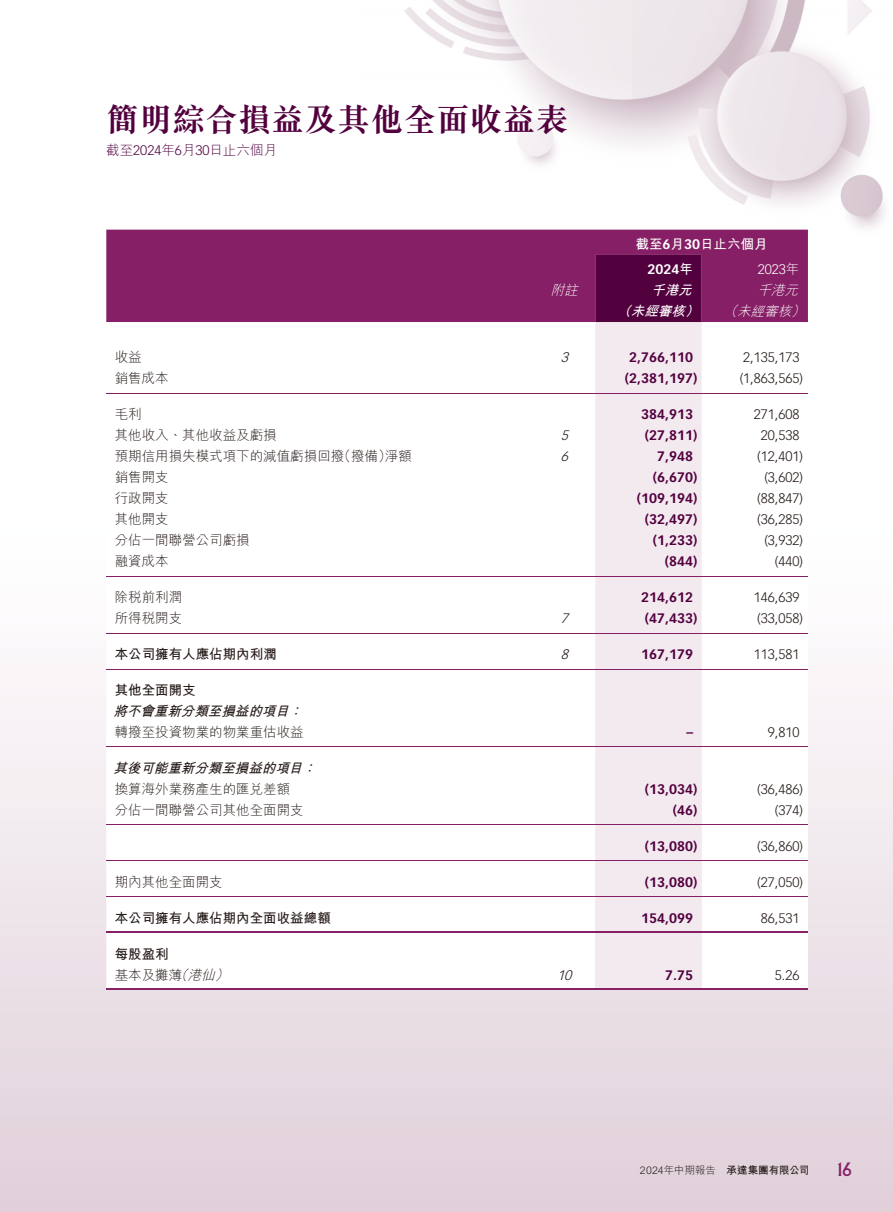
<style>
.page{position:relative;width:893px;height:1212px;background:#fff}
.page>*{position:absolute;margin:0;border:0;box-sizing:border-box;transform-origin:0 0}
.t1{font:33px "M Sung HK Bold E Ten B5 H";color:#53003f}
.t2{font:18px "Albertus MT Std";color:#861f66}
.t3{font:300 13.5px "Vectora LT Std";color:#231916}
.t4{font:700 13.5px "Vectora LT Std";color:#53003f}
.t5{font:13.5px "M Hei HK Light E Ten B5 H";color:#231916}
.t6{font:13.5px "M Hei HK Bold E Ten B5 H";color:#231916}
.t7{font:italic 13.5px "M Hei HK Bold E Ten B5 H";color:#231916}
.t8{font:13.5px "M Hei HK Light E Ten B5 H";color:#53003f}
.t9{font:13.5px "M Hei HK Bold E Ten B5 H";color:#fff}
.t10{font:italic 13.5px "M Hei HK Light E Ten B5 H";color:#fff}
.t11{font:italic 13.5px "M Hei HK Bold E Ten B5 H";color:#fff}
.t12{font:italic 300 13.5px "Vectora LT Std";color:#231916}
.t13{font:700 13.5px "Vectora LT Std";color:#fff}
.t14{font:300 13.5px "Vectora LT Std";color:#fff}
.t15{font:10.5px "M Hei HK Light E Ten B5 H";letter-spacing:.005em;color:#231916}
.s1{font-family:"Vectora LT Std";font-weight:300}
.s2{font-family:"Vectora LT Std";font-weight:700}
.s3{font-family:"M Hei HK Bold E Ten B5 H";font-weight:400}
.s4{font-family:"M Hei HK Light E Ten B5 H";font-weight:400}
.s5{font-style:italic}
.s6{font-family:"M Hei HK Bold E Ten B5 H"}
</style>
<div class="page">
<div style="left:0;top:0;width:893px;height:1212px;background:linear-gradient(to bottom,#fff,#e6d9e1)"></div>
<img style="left:359px;top:0;width:534px;height:237px">
<div style="left:106px;top:230px;width:702px;height:92px;background:#861f66"></div>
<div style="left:595px;top:255px;width:107px;height:67px;background:#53003f"></div>
<svg style="left:106px;top:322px;width:702px;height:666px"></svg>
<div style="left:595px;top:322px;width:107px;height:666px;background:#f2eaef"></div>
<hr style="left:106px;top:393px;width:702px;height:1px;background:#861f66">
<hr style="left:106px;top:576px;width:702px;height:1px;background:#861f66">
<hr style="left:106px;top:633px;width:702px;height:1px;background:#861f66">
<hr style="left:106px;top:669px;width:702px;height:1px;background:#861f66">
<hr style="left:106px;top:746px;width:702px;height:1px;background:#861f66">
<hr style="left:106px;top:824px;width:702px;height:1px;background:#861f66">
<hr style="left:106px;top:860px;width:702px;height:1px;background:#861f66">
<hr style="left:106px;top:896px;width:702px;height:1px;background:#861f66">
<hr style="left:106px;top:931px;width:702px;height:2px;background:#861f66">
<hr style="left:106px;top:988px;width:702px;height:2px;background:#861f66">
<h1 class="t1" style="left:106px;top:107px;width:463px">簡明綜合損益及其他全面收益表</h1>
<p class="t8" style="left:106px;top:145px;width:172px">截至<span class="s1">2024</span>年<span class="s1">6</span>月<span class="s1">30</span>日止六個月</p>
<p class="t9" style="left:636px;top:239px;width:133px">截至<span class="s2">6</span>月<span class="s2">30</span>日止六個月</p>
<p class="t13" style="left:648px;top:262px;width:47px">2024<span class="s3">年</span></p>
<p class="t14" style="left:758px;top:263px;width:43px">2023<span class="s4">年</span></p>
<p class="t10" style="left:551px;top:285px;width:32px">附註</p>
<p class="t11" style="left:651px;top:285px;width:45px">千港元</p>
<p class="t10" style="left:757px;top:285px;width:46px">千港元</p>
<p class="t11" style="left:617px;top:306px;width:86px">（未經審核）</p>
<p class="t10" style="left:724px;top:306px;width:86px">（未經審核）</p>
<p class="t5" style="left:115px;top:352px;width:28px">收益</p>
<p class="t12" style="left:561px;top:351px;width:12px">3</p>
<p class="t4" style="left:629px;top:350px;width:65px">2,766,110</p>
<p class="t3" style="left:743px;top:351px;width:58px">2,135,173</p>
<p class="t5" style="left:115px;top:373px;width:55px">銷售成本</p>
<p class="t4" style="left:625px;top:371px;width:74px">(2,381,197)</p>
<p class="t3" style="left:740px;top:372px;width:65px">(1,863,565)</p>
<p class="t5" style="left:115px;top:409px;width:28px">毛利</p>
<p class="t4" style="left:641px;top:407px;width:53px">384,913</p>
<p class="t3" style="left:754px;top:408px;width:47px">271,608</p>
<p class="t5" style="left:115px;top:430px;width:163px">其他收入、其他收益及虧損</p>
<p class="t12" style="left:561px;top:429px;width:12px">5</p>
<p class="t4" style="left:645px;top:428px;width:54px">(27,811)</p>
<p class="t3" style="left:761px;top:429px;width:40px">20,538</p>
<p class="t5" style="left:115px;top:451px;width:298px">預期信用損失模式項下的減值虧損回撥（撥備）淨額</p>
<p class="t12" style="left:561px;top:450px;width:12px">6</p>
<p class="t4" style="left:657px;top:449px;width:37px">7,948</p>
<p class="t3" style="left:757px;top:450px;width:47px">(12,401)</p>
<p class="t5" style="left:115px;top:472px;width:55px">銷售開支</p>
<p class="t4" style="left:653px;top:470px;width:46px">(6,670)</p>
<p class="t3" style="left:764px;top:471px;width:40px">(3,602)</p>
<p class="t5" style="left:115px;top:493px;width:55px">行政開支</p>
<p class="t4" style="left:637px;top:491px;width:62px">(109,194)</p>
<p class="t3" style="left:757px;top:492px;width:47px">(88,847)</p>
<p class="t5" style="left:115px;top:514px;width:55px">其他開支</p>
<p class="t4" style="left:645px;top:512px;width:54px">(32,497)</p>
<p class="t3" style="left:757px;top:513px;width:47px">(36,285)</p>
<p class="t5" style="left:115px;top:535px;width:136px">分佔一間聯營公司虧損</p>
<p class="t4" style="left:653px;top:533px;width:46px">(1,233)</p>
<p class="t3" style="left:764px;top:534px;width:40px">(3,932)</p>
<p class="t5" style="left:115px;top:556px;width:55px">融資成本</p>
<p class="t4" style="left:665px;top:554px;width:34px">(844)</p>
<p class="t3" style="left:775px;top:555px;width:30px">(440)</p>
<p class="t5" style="left:115px;top:592px;width:69px">除稅前利潤</p>
<p class="t4" style="left:641px;top:590px;width:53px">214,612</p>
<p class="t3" style="left:754px;top:591px;width:47px">146,639</p>
<p class="t5" style="left:115px;top:613px;width:69px">所得稅開支</p>
<p class="t12" style="left:561px;top:612px;width:12px">7</p>
<p class="t4" style="left:645px;top:611px;width:54px">(47,433)</p>
<p class="t3" style="left:757px;top:612px;width:47px">(33,058)</p>
<p class="t6" style="left:115px;top:649px;width:163px">本公司擁有人應佔期內利潤</p>
<p class="t12" style="left:561px;top:648px;width:12px">8</p>
<p class="t4" style="left:641px;top:647px;width:53px">167,179</p>
<p class="t3" style="left:754px;top:648px;width:47px">113,581</p>
<p class="t6" style="left:115px;top:685px;width:82px">其他全面開支</p>
<p class="t7" style="left:113px;top:706px;width:194px">將不會重新分類至損益的項目：</p>
<p class="t5" style="left:115px;top:727px;width:191px">轉撥至投資物業的物業重估收益</p>
<p class="t4" style="left:686px;top:724px;width:8px">–</p>
<p class="t3" style="left:768px;top:726px;width:33px">9,810</p>
<p class="t7" style="left:113px;top:763px;width:207px">其後可能重新分類至損益的項目：</p>
<p class="t5" style="left:115px;top:784px;width:177px">換算海外業務產生的匯兌差額</p>
<p class="t4" style="left:645px;top:781px;width:54px">(13,034)</p>
<p class="t3" style="left:757px;top:783px;width:47px">(36,486)</p>
<p class="t5" style="left:115px;top:805px;width:190px">分佔一間聯營公司其他全面開支</p>
<p class="t4" style="left:673px;top:802px;width:26px">(46)</p>
<p class="t3" style="left:775px;top:804px;width:30px">(374)</p>
<p class="t4" style="left:645px;top:838px;width:54px">(13,080)</p>
<p class="t3" style="left:757px;top:840px;width:47px">(36,860)</p>
<p class="t5" style="left:115px;top:877px;width:110px">期內其他全面開支</p>
<p class="t4" style="left:645px;top:874px;width:54px">(13,080)</p>
<p class="t3" style="left:757px;top:875px;width:47px">(27,050)</p>
<p class="t6" style="left:115px;top:912px;width:218px">本公司擁有人應佔期內全面收益總額</p>
<p class="t4" style="left:641px;top:910px;width:53px">154,099</p>
<p class="t3" style="left:761px;top:911px;width:40px">86,531</p>
<p class="t6" style="left:115px;top:948px;width:55px">每股盈利</p>
<p class="t5" style="left:115px;top:969px;width:119px">基本及攤薄<span class="s5">（港仙）</span></p>
<p class="t12" style="left:557px;top:968px;width:19px">10</p>
<p class="t4" style="left:665px;top:967px;width:29px">7.75</p>
<p class="t3" style="left:775px;top:968px;width:26px">5.26</p>
<p class="t15" style="left:640px;top:1166px;width:171px">2024年中期報告 <span class="s6">承達集團有限公司</span></p>
<h2 class="t2" style="left:838px;top:1161px;width:15px">16</h2>
</div>
